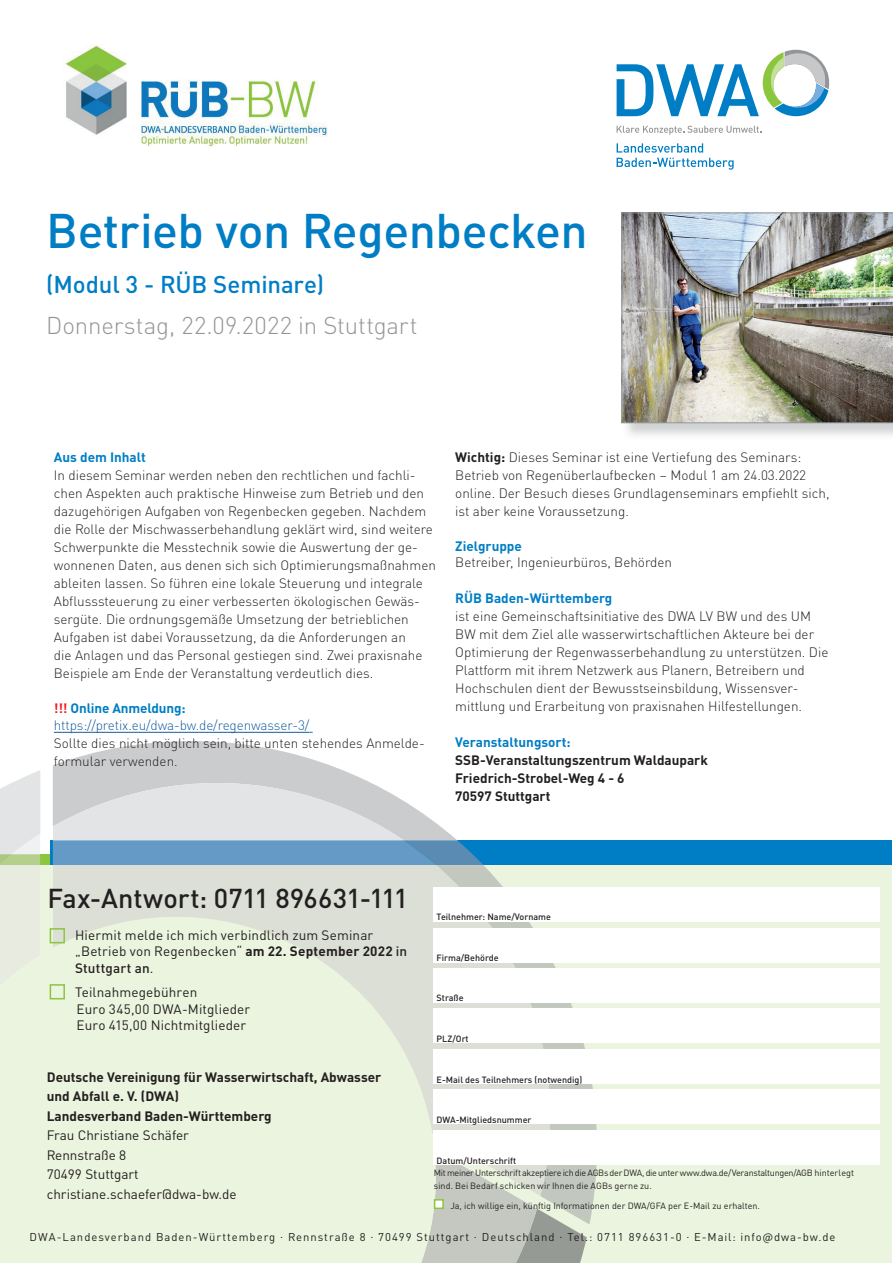
<style>
.page{position:relative;width:893px;height:1263px;background:#fff}
.page>*{position:absolute;margin:0;border:0;box-sizing:border-box;transform-origin:0 0}
.t1{font:500 48px "DINOT";letter-spacing:-.01em;color:#007ec5}
.t2{font:500 27px "DINOT";letter-spacing:-.005em;color:#231f20}
.t3{font:300 24px "DINOT";letter-spacing:-.005em;color:#939598}
.t4{font:500 24px "DINOT";letter-spacing:-.005em;color:#007ec5}
.t5{font:300 13.5px/18px "DINOT";color:#231f20}
.t6{font:13.5px/16.2px "DINOT";letter-spacing:.005em;color:#231f20}
.t7{font:700 13.5px/19.5px "DINOT";color:#231f20}
.t8{font:300 13.5px/17px "DINOT";letter-spacing:-.01em;color:#175d9e}
.t9{font:700 13.5px "DINOT";color:#007ec5}
.t10{font:11.25px "DINOT";letter-spacing:.09em;color:#231f20}
.t11{font:9px/12.5px "DINOT";letter-spacing:-.025em;color:#231f20}
.t12{font:500 9px "DINOT";color:#231f20}
.t13{font:9px "DINOT";color:#231f20}
.s1{font-weight:700;color:#ee1d23}
.s2{font-weight:700;color:#007ec5}
.s3{font-weight:700}
.s4{font-weight:500}
</style>
<div class="page">
<img style="left:622px;top:213px;width:271px;height:210px">
<div style="left:0;top:855px;width:50px;height:10px;background:#8bc63e"></div>
<div style="left:50px;top:841px;width:842px;height:24px;background:#007ec5"></div>
<div style="left:0;top:865px;width:892px;height:398px;background:#ebf4de"></div>
<svg style="left:421px;top:1224px;width:166px;height:39px"></svg>
<svg style="left:0;top:770px;width:40px;height:95px"></svg>
<svg style="left:432px;top:887px;width:165px;height:337px;fill:#c4c8c0"></svg>
<svg style="left:53px;top:741px;width:430px;height:124px"></svg>
<svg style="left:53px;top:865px;width:497px;height:331px"></svg>
<hr style="left:54px;top:732px;width:256px;height:1px;background:#175d9e">
<div style="left:50px;top:928px;width:15px;height:15px;border:2px solid #8bc63e"></div>
<div style="left:50px;top:984px;width:15px;height:15px;border:2px solid #8bc63e"></div>
<div style="left:434px;top:1199px;width:10px;height:10px;background:#fff;border:2px solid #8bc63e"></div>
<svg style="left:617px;top:126px;width:144px;height:9px"></svg>
<svg style="left:617px;top:50px;width:212px;height:66px"></svg>
<svg style="left:617px;top:143px;width:117px;height:27px"></svg>
<img style="left:64px;top:45px;width:263px;height:102px">
<div style="left:434px;top:888px;width:446px;height:34px;background:#fff"></div>
<div style="left:434px;top:928px;width:446px;height:34px;background:#fff"></div>
<div style="left:434px;top:968px;width:446px;height:34px;background:#fff"></div>
<div style="left:434px;top:1009px;width:446px;height:34px;background:#fff"></div>
<div style="left:434px;top:1090px;width:446px;height:34px;background:#fff"></div>
<div style="left:434px;top:1049px;width:446px;height:34px;background:#fff"></div>
<div style="left:434px;top:1130px;width:446px;height:34px;background:#fff"></div>
<h1 class="t1" style="left:46px;top:194px;width:543px">Betrieb von Regenbecken</h1>
<h3 class="t4" style="left:46px;top:266px;width:279px">(Modul 3 - RÜB Seminare)</h3>
<h3 class="t3" style="left:46px;top:308px;width:373px">Donnerstag, 22.09.2022 in Stuttgart</h3>
<p class="t9" style="left:54px;top:447px;width:94px">Aus dem Inhalt</p>
<p class="t5" style="left:54px;top:466px;width:384px">In diesem Seminar werden neben den rechtlichen und fachli&shy;chen Aspekten auch praktische Hinweise zum Betrieb und den dazugehörigen Aufgaben von Regenbecken gegeben. Nachdem die Rolle der Mischwasserbehandlung geklärt wird, sind weitere Schwerpunkte die Messtechnik sowie die Auswertung der ge&shy;wonnenen Daten, aus denen sich sich Optimierungsmaßnahmen ableiten lassen. So führen eine lokale Steuerung und integrale Abflusssteuerung zu einer verbesserten ökologischen Gewäs&shy;sergüte. Die ordnungsgemäße Umsetzung der betrieblichen Aufgaben ist dabei Voraussetzung, da die Anforderungen an<br>die Anlagen und das Personal gestiegen sind. Zwei praxisnahe Beispiele am Ende der Veranstaltung verdeutlich dies.</p>
<p class="t8" style="left:54px;top:699px;width:257px"><span class="s1">!!!</span> <span class="s2">Online Anmeldung: </span>https://pretix.eu/dwa-bw.de/regenwasser-3/</p>
<p class="t5" style="left:54px;top:734px;width:372px">Sollte dies nicht möglich sein, bitte unten stehendes Anmelde&shy;formular verwenden.</p>
<p class="t5" style="left:455px;top:448px;width:376px"><span class="s3">Wichtig:</span> Dieses Seminar ist eine Vertiefung des Seminars:<br>Betrieb von Regenüberlaufbecken – Modul 1 am 24.03.2022 online. Der Besuch dieses Grundlagenseminars empfiehlt sich, ist aber keine Voraussetzung.</p>
<p class="t9" style="left:455px;top:535px;width:68px">Zielgruppe</p>
<p class="t5" style="left:455px;top:552px;width:218px">Betreiber, Ingenieurbüros, Behörden</p>
<p class="t9" style="left:455px;top:587px;width:159px">RÜB Baden-Württemberg</p>
<p class="t5" style="left:455px;top:606px;width:375px">ist eine Gemeinschaftsinitiative des DWA LV BW und des UM BW mit dem Ziel alle wasserwirtschaftlichen Akteure bei der Optimierung der Regenwasserbehandlung zu unterstützen. Die Plattform mit ihrem Netzwerk aus Planern, Betreibern und Hochschulen dient der Bewusstseinsbildung, Wissensver&shy;mittlung und Erarbeitung von praxisnahen Hilfestellungen.</p>
<p class="t9" style="left:455px;top:731px;width:117px">Veranstaltungsort:</p>
<p class="t7" style="left:455px;top:750px;width:254px;line-height:18px">SSB-Veranstaltungszentrum Waldaupark<br>Friedrich-Strobel-Weg 4 - 6<br>70597 Stuttgart</p>
<h2 class="t2" style="left:48px;top:878px;width:362px">Fax-Antwort: 0711 896631-111</h2>
<p class="t6" style="left:75px;top:926px;width:334px">Hiermit melde ich mich verbindlich zum Seminar „Betrieb von Regenbecken“ <span class="s3">am 22. September 2022</span> <span class="s4">in<br>Stuttgart an</span>.</p>
<p class="t6" style="left:75px;top:983px;width:177px">Teilnahmegebühren<br>Euro 345,00 DWA-Mitglieder<br>Euro 415,00 Nichtmitglieder</p>
<p class="t7" style="left:47px;top:1066px;width:336px">Deutsche Vereinigung für Wasserwirtschaft, Abwasser und Abfall e. V. (DWA)<br>Landesverband Baden-Württemberg</p>
<p class="t6" style="left:47px;top:1125px;width:191px;line-height:19.5px">Frau Christiane Schäfer<br>Rennstraße 8<br>70499 Stuttgart christiane.schaefer@dwa-bw.de</p>
<p class="t12" style="left:437px;top:910px;width:116px">Teilnehmer: Name/Vorname</p>
<p class="t12" style="left:437px;top:951px;width:63px">Firma/Behörde</p>
<p class="t12" style="left:437px;top:991px;width:28px">Straße</p>
<p class="t12" style="left:437px;top:1032px;width:34px">PLZ/Ort</p>
<p class="t12" style="left:437px;top:1072px;width:147px">E-Mail des Teilnehmers (notwendig)</p>
<p class="t12" style="left:437px;top:1113px;width:96px">DWA-Mitgliedsnummer</p>
<p class="t12" style="left:437px;top:1153px;width:81px">Datum/Unterschrift</p>
<p class="t11" style="left:434px;top:1166px;width:422px">Mit meiner Unterschrift akzeptiere ich die AGBs der DWA, die unter www.dwa.de/Veranstaltungen/AGB hinterlegt sind. Bei Bedarf schicken wir Ihnen die AGBs gerne zu.</p>
<p class="t13" style="left:450px;top:1199px;width:311px">Ja, ich willige ein, künftig Informationen der DWA/GFA per E-Mail zu erhalten.</p>
<p class="t10" style="left:29px;top:1228px;width:807px">DWA-Landesverband Baden-Württemberg . Rennstraße 8 . 70499 Stuttgart . Deutschland . Tel.: 0711 896631-0 . E-Mail: info@dwa-bw.de</p>
</div>
